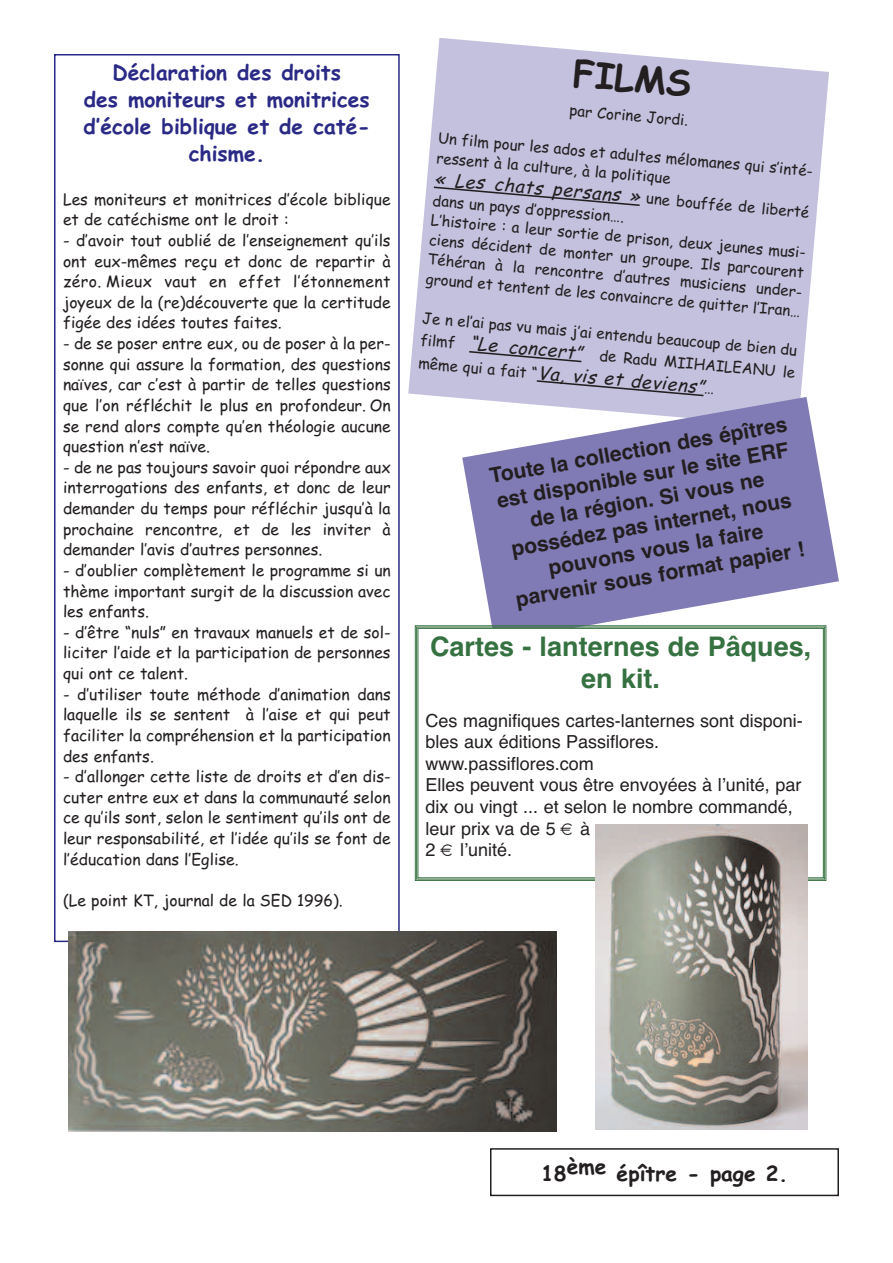
<style>
.page{position:relative;width:893px;height:1263px;background:#fff}
.page>*{position:absolute;margin:0;border:0;box-sizing:border-box;transform-origin:0 0}
.t1{font:700 36px "Comic Sans MS";color:#231f20}
.t2{font:700 27px/32.4px "Helvetica";color:#367241;text-align:center}
.t3{font:700 21px/25.2px "Helvetica";color:#231f20;text-align:center}
.t4{font:700 21px/27.2px "Comic Sans MS";color:#2a2a86;text-align:center}
.t5{font:700 21px "Comic Sans MS";color:#231f20}
.t6{font:18px/21.6px "Helvetica";color:#231f20}
.t7{font:italic 18px "Comic Sans MS";color:#231f20}
.t8{font:15.75px/20.7px "Comic Sans MS";color:#231f20;text-align:justify}
.t9{font:15px/19.6px "Comic Sans MS";color:#231f20;text-align:justify}
.s1{font-style:italic;font-size:18px}
.s2{font-style:normal;font-size:15px}
</style>
<div class="page">
<div style="left:490px;top:1148px;width:349px;height:48px;border:2px solid #231f20"></div>
<div style="left:54px;top:54px;width:346px;height:888px;border:2px solid #2a2a86"></div>
<svg style="left:408px;top:38px;width:421px;height:361px;background:#cac8e2"></svg>
<svg style="left:467px;top:350px;width:116px;height:13px;background:#b0aec8"></svg>
<svg style="left:535px;top:379px;width:170px;height:18px;background:#b5b3cd"></svg>
<img style="left:68px;top:932px;width:489px;height:199px">
<svg style="left:462px;top:397px;width:377px;height:245px;fill:#817bb5"></svg>
<div style="left:418px;top:628px;width:405px;height:250px;background:#fff"></div>
<div style="left:416px;top:626px;width:409px;height:254px;border:1px solid #367241"></div>
<div style="left:418px;top:628px;width:405px;height:250px;border:1px solid #367241"></div>
<img style="left:595px;top:825px;width:212px;height:304px">
<svg style="left:432px;top:173px;width:209px;height:34px;background:#bbb9d5"></svg>
<h3 class="t4" style="left:83px;top:59px;width:288px">Déclaration des droits<br>des moniteurs et monitrices d’école biblique et de caté&shy;chisme.</h3>
<p class="t8" style="left:63px;top:189px;width:329px">Les moniteurs et monitrices d’école biblique et de catéchisme ont le droit :</p>
<p class="t8" style="left:63px;top:230px;width:329px">- d’avoir tout oublié de l’enseignement qu’ils ont eux-mêmes reçu et donc de repartir à zéro. Mieux vaut en effet l’étonnement joyeux de la (re)découverte que la certitude figée des idées toutes faites.</p>
<p class="t8" style="left:63px;top:333px;width:329px">- de se poser entre eux, ou de poser à la per&shy;sonne qui assure la formation, des questions naïves, car c’est à partir de telles questions que l’on réfléchit le plus en profondeur. On se rend alors compte qu’en théologie aucune question n’est naïve.</p>
<p class="t8" style="left:63px;top:457px;width:329px">- de ne pas toujours savoir quoi répondre aux interrogations des enfants, et donc de leur demander du temps pour réfléchir jusqu’à la prochaine rencontre, et de les inviter à demander l’avis d’autres personnes.</p>
<p class="t8" style="left:63px;top:560px;width:329px">- d’oublier complètement le programme si un thème important surgit de la discussion avec les enfants.</p>
<p class="t8" style="left:63px;top:622px;width:329px">- d’être “nuls” en travaux manuels et de sol&shy;liciter l’aide et la participation de personnes qui ont ce talent.</p>
<p class="t8" style="left:63px;top:684px;width:329px">- d’utiliser toute méthode d’animation dans laquelle ils se sentent à l’aise et qui peut faciliter la compréhension et la participation des enfants.</p>
<p class="t8" style="left:63px;top:766px;width:329px">- d’allonger cette liste de droits et d’en dis&shy;cuter entre eux et dans la communauté selon ce qu’ils sont, selon le sentiment qu’ils ont de leur responsabilité, et l’idée qu’ils se font de l’éducation dans l’Eglise.</p>
<p class="t8" style="left:63px;top:890px;width:281px">(Le point KT, journal de la SED 1996).</p>
<h1 class="t1" style="left:575px;top:53px;width:120px;rotate:5deg">FILMS</h1>
<p class="t9" style="left:570px;top:100px;width:120px;rotate:5deg">par Corine Jordi.</p>
<p class="t9" style="left:439px;top:128px;width:378px;rotate:5deg">Un film pour les ados et adultes mélomanes qui s’inté-</p>
<p class="t9" style="left:437px;top:148px;width:237px;rotate:5deg">ressent à la culture, à la politique</p>
<p class="t9" style="left:476px;top:174px;width:336px;rotate:5deg"><span class="s1">s chats persans »</span> une bouffée de liberté</p>
<p class="t9" style="left:432px;top:210px;width:379px;rotate:5deg">L’histoire : a leur sortie de prison, deux jeunes musi-</p>
<p class="t9" style="left:434px;top:191px;width:194px;rotate:5deg">dans un pays d’oppression….</p>
<p class="t9" style="left:430px;top:230px;width:379px;rotate:5deg">ciens décident de monter un groupe. Ils parcourent Téhéran à la rencontre d’autres musiciens under&shy;ground et tentent de les convaincre de quitter l’Iran…</p>
<p class="t9" style="left:423px;top:307px;width:378px;line-height:22px;rotate:5deg">Je n el’ai pas vu mais j’ai entendu beaucoup de bien du filmf <span class="s1">“Le concert”</span> de Radu MIIHAILEANU le</p>
<p class="t7" style="left:419px;top:351px;width:298px;rotate:5deg"><span class="s2">même qui a fait “</span>Va, vis et deviens”<span class="s2">…</span></p>
<h3 class="t3" style="left:488px;top:464px;width:303px;rotate:-10deg">Toute la collection des épîtres est disponible sur le site ERF de la région. Si vous ne possédez pas internet, nous pouvons vous la faire parvenir sous format papier !</h3>
<h2 class="t2" style="left:430px;top:630px;width:383px">Cartes - lanternes de Pâques, en kit.</h2>
<p class="t6" style="left:426px;top:710px;width:379px">Ces magnifiques cartes-lanternes sont disponi&shy;bles aux éditions Passiflores. www.passiflores.com<br>Elles peuvent vous être envoyées à l’unité, par dix ou vingt ... et selon le nombre commandé, leur prix va de 5 € à<br>2 € l’unité.</p>
<h3 class="t5" style="left:541px;top:1161px;width:248px">18ème épître - page 2.</h3>
</div>
